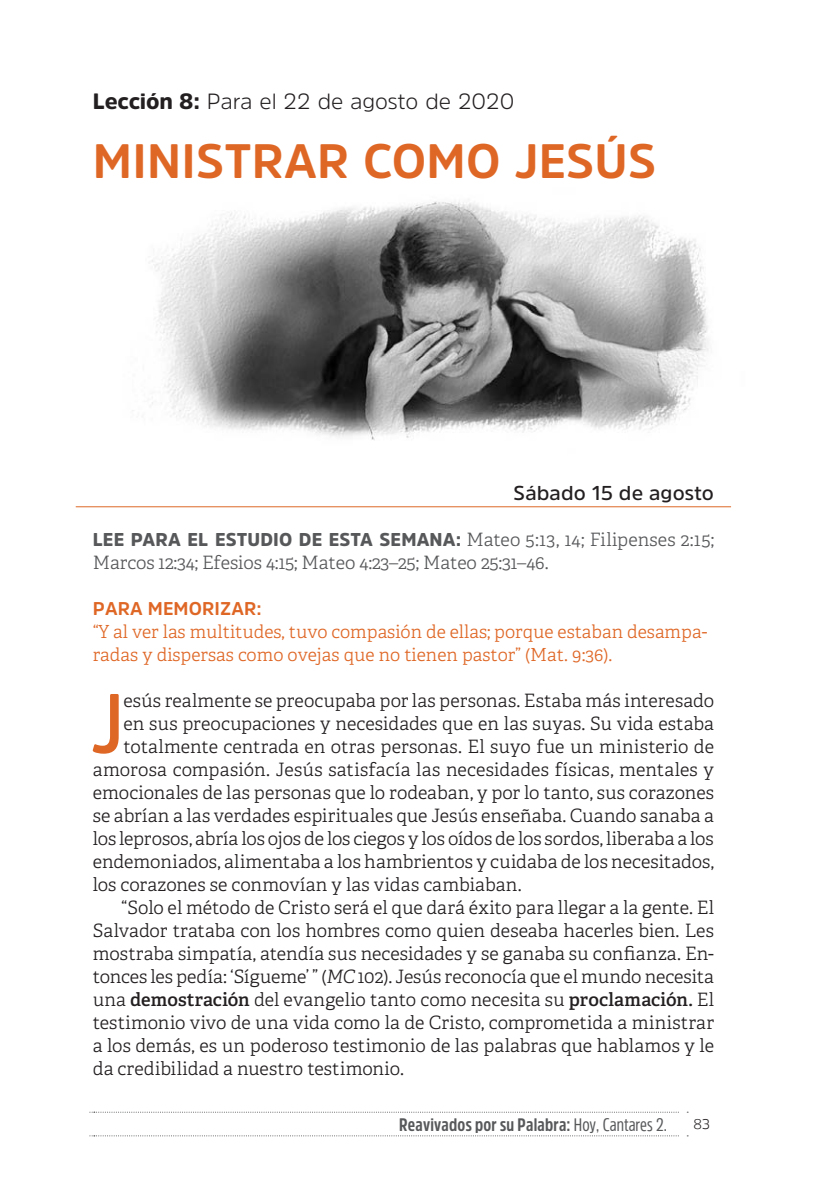
<style>
.page{position:relative;width:821px;height:1195px;background:#fff}
.page>*{position:absolute;margin:0;border:0;box-sizing:border-box;transform-origin:0 0}
.Párrafo_capitular_x1{font:600 83.8px "Amsi Pro Narw";color:#df6726}
.Título_Lección{font:700 48px "Amsi Pro";letter-spacing:.005em;color:#df6726}
.Título_Lección-2{font:300 22px "Amsi Pro";color:#231f20}
.Fecha_Sábado{font:600 20px "Amsi Pro";letter-spacing:.005em;color:#231f20}
.Párrafo_capitular_x1-2{font:300 18.4px "Adelle Basic";color:#231f20}
.Párrafo{font:300 18.4px/23px "Adelle Basic";letter-spacing:.005em;color:#231f20;text-align:justify}
.Versículo{font:300 18.4px/23px "Adelle Basic";letter-spacing:-.005em;color:#57585a}
.Versículo-2{font:700 18.4px "Amsi Pro";letter-spacing:.005em;color:#df6726}
.Versículo-3{font:300 18px/22.8px "Adelle Basic";color:#df6726}
.t1{font:700 18px "Amsi Pro Cond";letter-spacing:.015em;color:#57585a}
.t2{font:300 14px "Amsi Pro";color:#231f20}
.s1{font-weight:900}
.s2{font-family:"Amsi Pro";font-weight:900}
.s3{font-style:italic}
.s4{font-weight:600}
.s5{font-weight:400}
</style>
<div class="page">
<img style="left:151px;top:201px;width:558px;height:239px">
<hr style="left:76px;top:506px;width:655px;height:1px;background:#de6827">
<svg style="left:90px;top:1111px;width:589px;height:1px"></svg>
<svg style="left:90px;top:1135px;width:589px;height:1px"></svg>
<p class="Título_Lección-2" style="left:93px;top:86px;width:423px"><span class="s1">Lección 8:</span> Para el 22 de agosto de 2020</p>
<p class="Título_Lección" style="left:93px;top:128px;width:564px">MINISTRAR COMO JESÚS</p>
<p class="Fecha_Sábado" style="left:513px;top:479px;width:202px">Sábado 15 de agosto</p>
<p class="Versículo" style="left:93px;top:528px;width:622px"><span class="s2">LEE PARA EL ESTUDIO DE ESTA SEMANA:</span> Mateo 5:13, 14; Filipenses 2:15;<br>Marcos 12:34; Efesios 4:15; Mateo 4:23–25; Mateo 25:31–46.</p>
<p class="Versículo-2" style="left:93px;top:596px;width:170px">PARA MEMORIZAR:</p>
<p class="Versículo-3" style="left:93px;top:620px;width:616px">“Y al ver las multitudes, tuvo compasión de ellas; porque estaban desampa&shy;radas y dispersas como ovejas que no tienen pastor” (Mat. 9:36).</p>
<p class="Párrafo_capitular_x1" style="left:91px;top:666px;width:34px">J</p>
<p class="Párrafo_capitular_x1-2" style="left:123px;top:689px;width:592px">esús realmente se preocupaba por las personas. Estaba más interesado</p>
<p class="Párrafo_capitular_x1-2" style="left:123px;top:712px;width:592px">en sus preocupaciones y necesidades que en las suyas. Su vida estaba</p>
<p class="Párrafo_capitular_x1-2" style="left:123px;top:735px;width:592px">totalmente centrada en otras personas. El suyo fue un ministerio de</p>
<p class="Párrafo_capitular_x1-2" style="left:93px;top:758px;width:622px">amorosa compasión. Jesús satisfacía las necesidades físicas, mentales y</p>
<p class="Párrafo_capitular_x1-2" style="left:93px;top:781px;width:622px">emocionales de las personas que lo rodeaban, y por lo tanto, sus corazones</p>
<p class="Párrafo_capitular_x1-2" style="left:93px;top:804px;width:622px">se abrían a las verdades espirituales que Jesús enseñaba. Cuando sanaba a</p>
<p class="Párrafo_capitular_x1-2" style="left:93px;top:827px;width:622px">los leprosos, abría los ojos de los ciegos y los oídos de los sordos, liberaba a los</p>
<p class="Párrafo_capitular_x1-2" style="left:93px;top:850px;width:622px">endemoniados, alimentaba a los hambrientos y cuidaba de los necesitados,</p>
<p class="Párrafo_capitular_x1-2" style="left:93px;top:873px;width:430px">los corazones se conmovían y las vidas cambiaban.</p>
<p class="Párrafo" style="left:93px;top:896px;width:622px;text-indent:28px">“Solo el método de Cristo será el que dará éxito para llegar a la gente. El Salvador trataba con los hombres como quien deseaba hacerles bien. Les mostraba simpatía, atendía sus necesidades y se ganaba su confianza. En&shy;tonces les pedía: ‘Sígueme’ ” (<span class="s3">MC</span> 102). Jesús reconocía que el mundo necesita una <span class="s4">demostración</span> del evangelio tanto como necesita su <span class="s4">proclamación.</span> El testimonio vivo de una vida como la de Cristo, comprometida a ministrar a los demás, es un poderoso testimonio de las palabras que hablamos y le da credibilidad a nuestro testimonio.</p>
<p class="t1" style="left:399px;top:1112px;width:269px">Reavivados por su Palabra: <span class="s5">Hoy, Cantares 2.</span></p>
<p class="t2" style="left:693px;top:1114px;width:18px">83</p>
</div>
